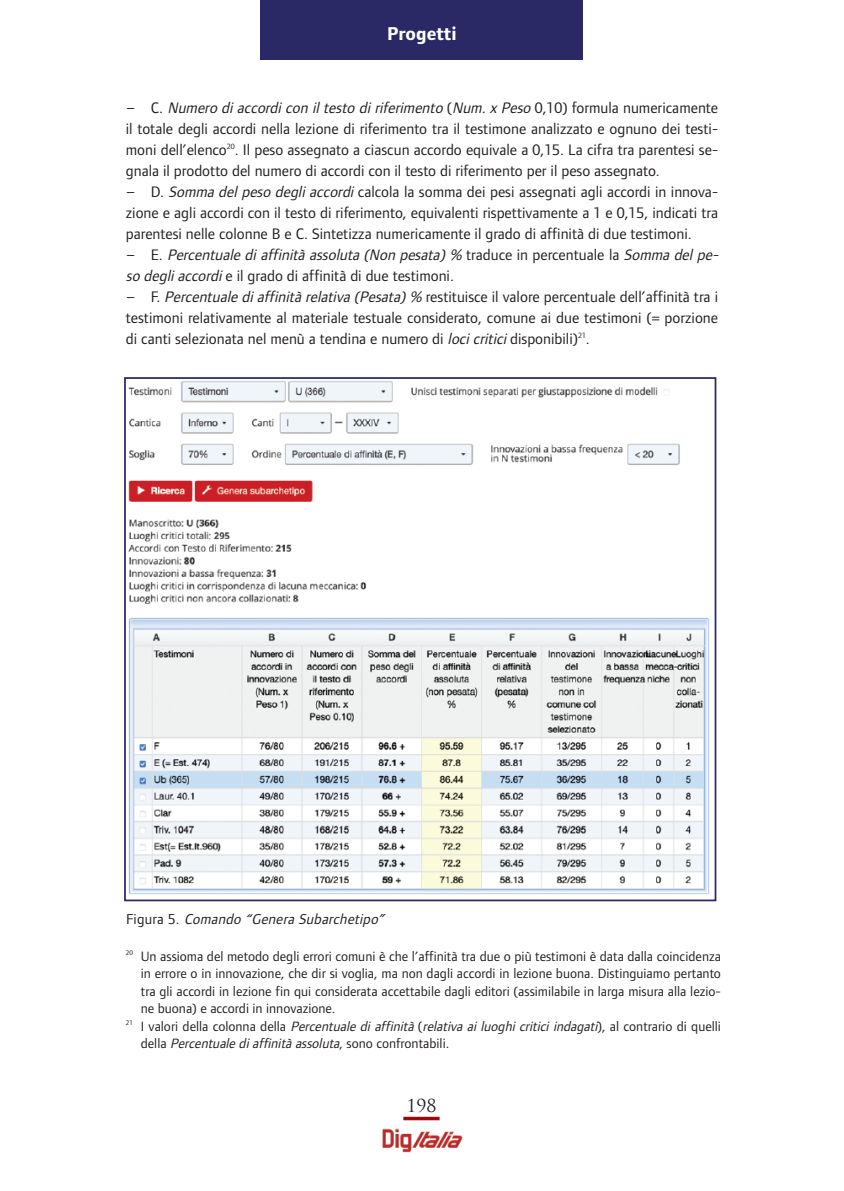
<style>
.page{position:relative;width:844px;height:1191px;background:#fff}
.page>*{position:absolute;margin:0;border:0;box-sizing:border-box;transform-origin:0 0}
.t1{font:700 19.25px "Foundry Form Sans";color:#fff}
.t2{font:17.5px "Trajan Pro";color:#231f20}
.t3{font:15.75px/21px "Foundry Form Sans";color:#231f20;text-align:justify}
.t4{font:italic 15.75px/21px "Foundry Form Sans";color:#231f20}
.t5{font:italic 14.88px "Foundry Form Sans";color:#231f20}
.t6{font:14px "Foundry Form Sans";color:#231f20}
.t7{font:italic 14px "Foundry Form Sans";color:#231f20}
.s1{font-style:italic}
.s2{font-style:normal}
</style>
<div class="page">
<div style="left:260px;top:0;width:323px;height:60px;background:#2b2866"></div>
<img style="left:382px;top:1128px;width:81px;height:24px">
<svg style="left:403px;top:1116px;width:36px;height:4px"></svg>
<img style="left:128px;top:381px;width:582px;height:514px">
<div style="left:124px;top:377px;width:592px;height:524px;border:2px solid #2b2866"></div>
<p class="t1" style="left:387px;top:26px;width:71px">Progetti</p>
<p class="t3" style="left:126px;top:99px;width:593px"><span class="s1">–</span> C. <span class="s1">Numerodiaccordiconiltestodiriferimento</span>(<span class="s1">Num.xPeso</span>0,10) formula numericamente il totale degli accordi nella lezione di riferimento tra il testimone analizzato e ognuno dei testi&shy;moni dell’elenco<sup>20</sup>. Il peso assegnato a ciascun accordo equivale a 0,15. La cifra tra parentesi se&shy;gnala il prodotto del numero di accordi con il testo di riferimento per il peso assegnato.</p>
<p class="t3" style="left:126px;top:183px;width:593px"><span class="s1">–</span> D. <span class="s1">Sommadelpesodegliaccordi</span>calcola la somma dei pesi assegnati agli accordi in innova&shy;zione e agli accordi con il testo di riferimento, equivalenti rispettivamente a 1 e 0,15, indicati tra parentesi nelle colonne B e C. Sintetizza numericamente il grado di affinità di due testimoni.</p>
<p class="t4" style="left:126px;top:246px;width:596px">– <span class="s2">E .</span> Percentuale di affinità assoluta (Non pesata) % <span class="s2">t ra d u ce i n p e rce n t u a l e l a</span> Somma del pe&shy;sodegliaccordi<span class="s2">e il grado di affinità di due testimoni.</span></p>
<p class="t3" style="left:126px;top:288px;width:593px"><span class="s1">–</span> F. <span class="s1">Percentualediaffinitàrelativa(Pesata)%</span>restituisce il valore percentuale dell’affinità tra i testimoni relativamente al materiale testuale considerato, comune ai due testimoni (= porzione di canti selezionata nel menù a tendina e numero di <span class="s1">locicritici</span>disponibili)<sup>21</sup>.</p>
<p class="t5" style="left:126px;top:913px;width:262px"><span class="s2">F i g u r a 5 .</span> Comando “Genera Subarchetipo”</p>
<p class="t6" style="left:126px;top:951px;width:596px"><sup>20</sup> Un assioma del metodo degli errori comuni è che l’affinità tra due o più testimoni è data dalla coincidenza</p>
<p class="t6" style="left:141px;top:968px;width:581px">in errore o in innovazione, che dir si voglia, ma non dagli accordi in lezione buona. Distinguiamo pertanto</p>
<p class="t6" style="left:141px;top:986px;width:581px">tra gli accordi in lezione fin qui considerata accettabile dagli editori (assimilabile in larga misura alla lezio-</p>
<p class="t6" style="left:141px;top:1003px;width:196px">ne buona) e accordi in innovazione.</p>
<p class="t7" style="left:126px;top:1021px;width:596px"><sup>21</sup> <span class="s2">I valori della colonna della</span> Percentuale di affinità <span class="s2">(</span>relativa ai luoghi critici indagati<span class="s2">), al contrario di quelli</span></p>
<p class="t7" style="left:141px;top:1038px;width:310px"><span class="s2">della</span> Percentualediaffinitàassoluta<span class="s2">, sono confrontabili.</span></p>
<p class="t2" style="left:406px;top:1099px;width:31px">198</p>
</div>
